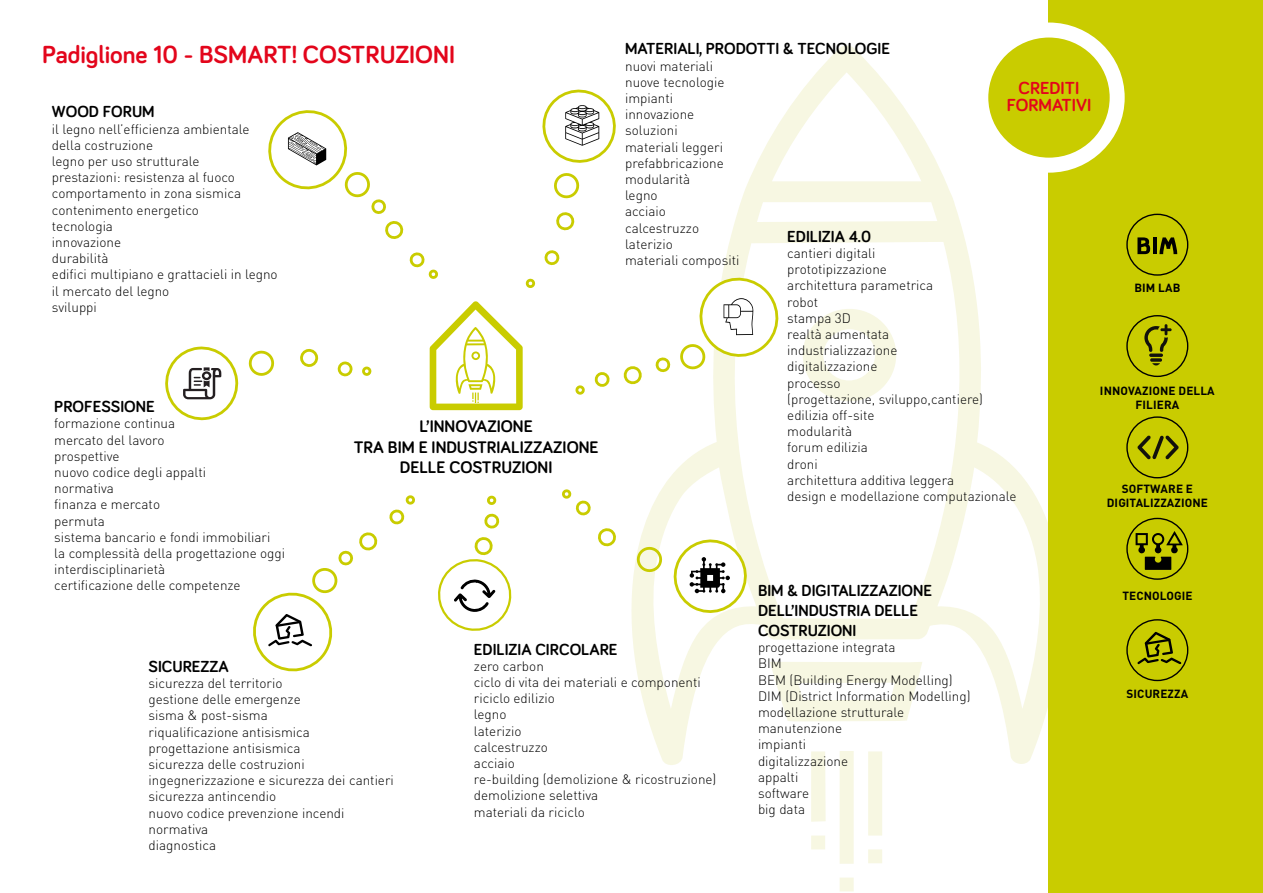
<style>
.page{position:relative;width:1263px;height:893px;background:#fff}
.page>*{position:absolute;margin:0;border:0;box-sizing:border-box;transform-origin:0 0}
.t1{font:700 25.5px "Bariol";color:#e3051b}
.t2{font:700 18px/16.5px "Bariol";color:#e3051b;text-align:center}
.t3{font:700 17.25px/20.7px "Bariol";color:#000;text-align:center}
.t4{font:700 16.5px/19.8px "Bariol";color:#000}
.t5{font:300 13.5px/16.2px "DIN Pro";color:#000}
.t6{font:700 11.7px/14.1px "DIN Pro";letter-spacing:.01em;color:#000;text-align:center}
</style>
<div class="page">
<svg style="left:631px;top:45px;width:418px;height:846px"></svg>
<div style="left:1049px;top:0;width:214px;height:893px;background:#c9cc00"></div>
<svg style="left:562px;top:489px;width:29px;height:27px"></svg>
<svg style="left:598px;top:528px;width:18px;height:19px"></svg>
<svg style="left:248px;top:350px;width:27px;height:26px"></svg>
<div style="left:337px;top:361px;width:16px;height:16px;border:3px solid #c9cc00;border-radius:50%"></div>
<div style="left:362px;top:366px;width:9px;height:10px;border:3px solid #c9cc00;border-radius:50%"></div>
<div style="left:300px;top:349px;width:18px;height:18px;border:3px solid #c9cc00;border-radius:7px"></div>
<svg style="left:653px;top:355px;width:17px;height:20px"></svg>
<svg style="left:594px;top:372px;width:16px;height:14px"></svg>
<svg style="left:575px;top:385px;width:10px;height:10px"></svg>
<svg style="left:623px;top:363px;width:22px;height:22px"></svg>
<svg style="left:409px;top:252px;width:29px;height:27px"></svg>
<svg style="left:544px;top:250px;width:16px;height:16px"></svg>
<svg style="left:525px;top:278px;width:11px;height:10px"></svg>
<svg style="left:557px;top:212px;width:18px;height:19px"></svg>
<div style="left:1126px;top:214px;width:62px;height:62px;border:1px solid #000;border-radius:50%"></div>
<div style="left:1126px;top:315px;width:62px;height:62px;border:1px solid #000;border-radius:50%"></div>
<div style="left:1126px;top:416px;width:62px;height:62px;border:1px solid #000;border-radius:50%"></div>
<div style="left:1126px;top:518px;width:62px;height:62px;border:1px solid #000;border-radius:50%"></div>
<div style="left:1126px;top:619px;width:62px;height:62px;border:1px solid #000;border-radius:50%"></div>
<svg style="left:1137px;top:237px;width:13px;height:17px"></svg>
<hr style="left:1153px;top:237px;width:3px;height:17px;background:#000">
<svg style="left:1159px;top:237px;width:18px;height:17px"></svg>
<svg style="left:1144px;top:324px;width:27px;height:41px"></svg>
<svg style="left:1137px;top:435px;width:42px;height:24px"></svg>
<svg style="left:1137px;top:632px;width:44px;height:32px"></svg>
<svg style="left:1135px;top:531px;width:48px;height:39px"></svg>
<svg style="left:430px;top:301px;width:93px;height:109px"></svg>
<svg style="left:268px;top:110px;width:136px;height:129px"></svg>
<svg style="left:165px;top:346px;width:74px;height:75px"></svg>
<svg style="left:636px;top:532px;width:118px;height:88px"></svg>
<svg style="left:677px;top:273px;width:105px;height:99px"></svg>
<svg style="left:542px;top:89px;width:74px;height:110px"></svg>
<svg style="left:438px;top:495px;width:74px;height:136px"></svg>
<div style="left:981px;top:30px;width:136px;height:135px;background:#c9cc00;border-radius:50%"></div>
<div style="left:973px;top:23px;width:152px;height:150px;border:15px solid #fff;border-radius:50%"></div>
<svg style="left:253px;top:495px;width:162px;height:177px"></svg>
<p class="t4" style="left:625px;top:38px;width:266px">MATERIALI, PRODOTTI &amp; TECNOLOGIE</p>
<p class="t5" style="left:625px;top:57px;width:116px">nuovi materiali nuove tecnologie impianti innovazione soluzioni<br>materiali leggeri prefabbricazione modularità<br>legno<br>acciaio calcestruzzo laterizio<br>materiali compositi</p>
<h1 class="t1" style="left:42px;top:37px;width:414px">Padiglione 10 - BSMART! COSTRUZIONI</h1>
<h2 class="t2" style="left:1007px;top:79px;width:86px">CREDITI<br>FORMATIVI</h2>
<p class="t4" style="left:52px;top:101px;width:104px">WOOD FORUM</p>
<p class="t5" style="left:52px;top:120px;width:227px">il legno nell’efficienza ambientale della costruzione<br>legno per uso strutturale<br>prestazioni: resistenza al fuoco comportamento in zona sismica contenimento energetico<br>tecnologia<br>innovazione<br>durabilità<br>edifici multipiano e grattacieli in legno il mercato del legno<br>sviluppi</p>
<p class="t4" style="left:787px;top:226px;width:85px">EDILIZIA 4.0</p>
<p class="t5" style="left:787px;top:244px;width:231px">cantieri digitali<br>prototipizzazione<br>architettura parametrica<br>robot<br>stampa 3D<br>realtà aumentata<br>industrializzazione<br>digitalizzazione<br>processo<br>(progettazione, sviluppo,cantiere) edilizia off-site<br>modularità<br>forum edilizia<br>droni<br>architettura additiva leggera<br>design e modellazione computazionale</p>
<p class="t4" style="left:54px;top:396px;width:102px">PROFESSIONE</p>
<p class="t5" style="left:54px;top:415px;width:232px">formazione continua<br>mercato del lavoro<br>prospettive<br>nuovo codice degli appalti<br>normativa<br>finanza e mercato<br>permuta<br>sistema bancario e fondi immobiliari<br>la complessità della progettazione oggi interdisciplinarietà<br>certificazione delle competenze</p>
<p class="t3" style="left:354px;top:415px;width:246px">L’INNOVAZIONE<br>TRA BIM E INDUSTRIALIZZAZIONE<br>DELLE COSTRUZIONI</p>
<p class="t4" style="left:758px;top:580px;width:176px">BIM &amp; DIGITALIZZAZIONE<br>DELL’INDUSTRIA DELLE<br>COSTRUZIONI</p>
<p class="t5" style="left:758px;top:639px;width:214px">progettazione integrata<br>BIM<br>BEM (Building Energy Modelling)<br>DIM (District Information Modelling) modellazione strutturale manutenzione<br>impianti<br>digitalizzazione<br>appalti<br>software<br>big data</p>
<p class="t4" style="left:474px;top:639px;width:145px">EDILIZIA CIRCOLARE</p>
<p class="t5" style="left:474px;top:657px;width:244px">zero carbon<br>ciclo di vita dei materiali e componenti riciclo edilizio<br>legno<br>laterizio<br>calcestruzzo<br>acciaio<br>re-building (demolizione &amp; ricostruzione) demolizione selettiva<br>materiali da riciclo</p>
<p class="t4" style="left:149px;top:656px;width:82px">SICUREZZA</p>
<p class="t5" style="left:149px;top:674px;width:247px">sicurezza del territorio<br>gestione delle emergenze<br>sisma &amp; post-sisma<br>riqualificazione antisismica progettazione antisismica<br>sicurezza delle costruzioni ingegnerizzazione e sicurezza dei cantieri sicurezza antincendio<br>nuovo codice prevenzione incendi normativa<br>diagnostica</p>
<p class="t6" style="left:1134px;top:280px;width:48px">BIM LAB</p>
<p class="t6" style="left:1100px;top:383px;width:116px">INNOVAZIONE DELLA<br>FILIERA</p>
<p class="t6" style="left:1107px;top:482px;width:103px">SOFTWARE E<br>DIGITALIZZAZIONE</p>
<p class="t6" style="left:1122px;top:588px;width:72px">TECNOLOGIE</p>
<p class="t6" style="left:1126px;top:686px;width:63px">SICUREZZA</p>
</div>
